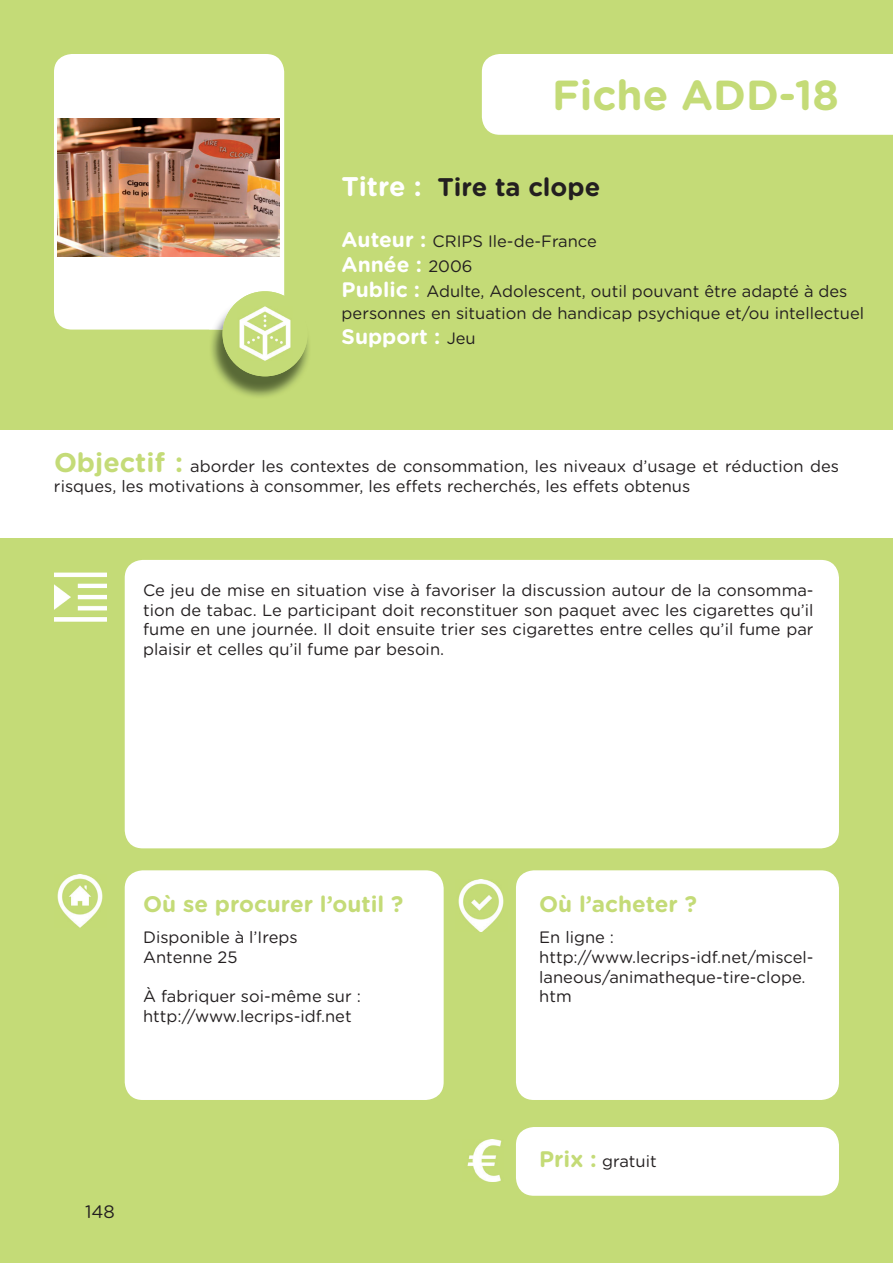
<style>
.page{position:relative;width:893px;height:1263px;background:#c4db77}
.page>*{position:absolute;margin:0;border:0;box-sizing:border-box;transform-origin:0 0}
.t1{font:700 42px "Gotham Rounded";color:#c4db77}
.t2{font:700 25.5px "Gotham Rounded";color:#231f20}
.t3{font:700 22.5px "Gotham Rounded";color:#c4db77}
.t4{font:700 21px "Gotham Rounded";color:#fff}
.t5{font:18px "Gotham Rounded";color:#231f20}
.t6{font:16.5px/19.8px "Gotham Rounded";color:#231f20}
.s1{font-size:27px;color:#fff}
.s2{font-weight:700;font-size:21px;color:#fff}
.s3{font-weight:400;font-size:16.5px;color:#231f20}
.s4{font-weight:700;font-size:27px;color:#c4db77}
.s5{font-weight:700;font-size:22.5px;color:#c4db77}
</style>
<div class="page">
<div style="left:482px;top:54px;width:411px;height:81px;background:#fff"></div>
<div style="left:0;top:430px;width:893px;height:108px;background:#fff"></div>
<div style="left:54px;top:54px;width:230px;height:276px;background:#fff;border-radius:18px"></div>
<div style="left:125px;top:560px;width:714px;height:288px;background:#fff;border-radius:18px"></div>
<div style="left:125px;top:870px;width:319px;height:230px;background:#fff;border-radius:18px"></div>
<img style="left:54px;top:572px;width:52px;height:50px">
<img style="left:57px;top:875px;width:46px;height:52px">
<img style="left:458px;top:879px;width:46px;height:53px">
<div style="left:516px;top:870px;width:323px;height:230px;background:#fff;border-radius:18px"></div>
<div style="left:516px;top:1127px;width:323px;height:69px;background:#fff;border-radius:18px"></div>
<img style="left:467px;top:1140px;width:35px;height:41px">
<img style="left:57px;top:118px;width:223px;height:139px">
<img style="left:211px;top:330px;width:98px;height:67px">
<img style="left:209px;top:297px;width:34px;height:33px">
<div style="left:223px;top:291px;width:85px;height:85px;background:#c4db77;border-radius:50%"></div>
<img style="left:239px;top:307px;width:52px;height:54px">
<h1 class="t1" style="left:552px;top:64px;width:288px">Fiche ADD-18</h1>
<h2 class="t2" style="left:342px;top:169px;width:260px"><span class="s1">Titre :</span> Tire ta clope</h2>
<p class="t6" style="left:342px;top:230px;width:257px"><span class="s2">Auteur :</span> CRIPS Ile-de-France</p>
<p class="t4" style="left:342px;top:249px;width:132px">Année : <span class="s3">2006</span></p>
<p class="t6" style="left:342px;top:280px;width:524px;line-height:21.6px"><span class="s2">Public :</span> Adulte, Adolescent, outil pouvant être adapté à des personnes en situation de handicap psychique et/ou intellectuel</p>
<p class="t4" style="left:342px;top:321px;width:136px">Support : <span class="s3">Jeu</span></p>
<p class="t6" style="left:54px;top:456px;width:786px"><span class="s4">Objectif :</span> aborder les contextes de consommation, les niveaux d’usage et réduction des risques, les motivations à consommer, les effets recherchés, les effets obtenus</p>
<p class="t6" style="left:143px;top:579px;width:672px;text-align:justify">Ce jeu de mise en situation vise à favoriser la discussion autour de la consomma&shy;tion de tabac. Le participant doit reconstituer son paquet avec les cigarettes qu’il fume en une journée. Il doit ensuite trier ses cigarettes entre celles qu’il fume par plaisir et celles qu’il fume par besoin.</p>
<h3 class="t3" style="left:143px;top:888px;width:262px">Où se procurer l’outil ?</h3>
<p class="t6" style="left:143px;top:926px;width:156px">Disponible à l’Ireps<br>Antenne 25</p>
<p class="t6" style="left:143px;top:986px;width:219px">À fabriquer soi-même sur : http://www.lecrips-idf.net</p>
<p class="t5" style="left:85px;top:1199px;width:31px">148</p>
<h3 class="t3" style="left:539px;top:888px;width:159px">Où l’acheter ?</h3>
<p class="t6" style="left:539px;top:926px;width:276px">En ligne : http://www.lecrips-idf.net/miscel&shy;laneous/animatheque-tire-clope. htm</p>
<p class="t6" style="left:539px;top:1150px;width:119px"><span class="s5">Prix :</span> gratuit</p>
</div>
